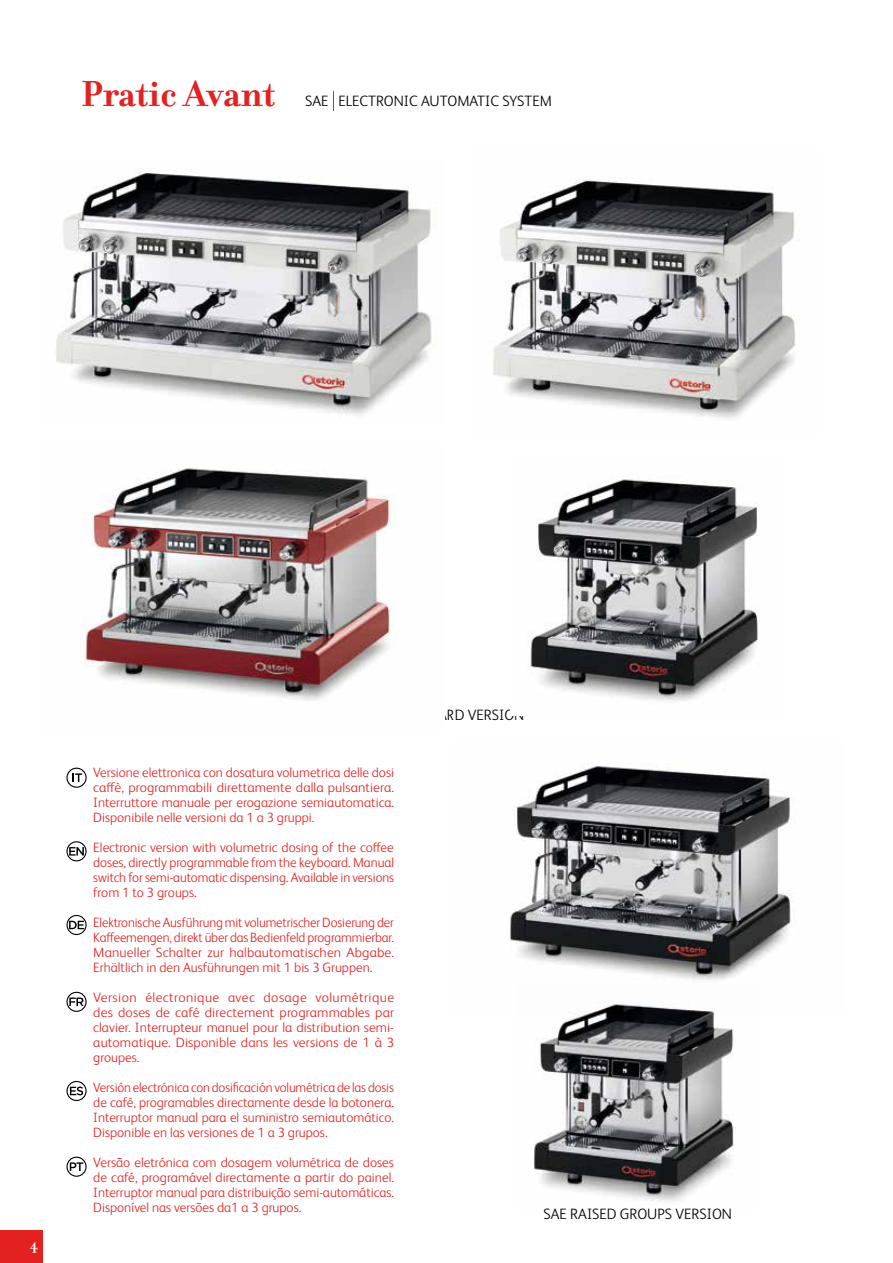
<style>
.page{position:relative;width:893px;height:1263px;background:#fff}
.page>*{position:absolute;margin:0;border:0;box-sizing:border-box;transform-origin:0 0}
.t1{font:700 39px "Filosofia";color:#e32120}
.t2{font:300 15px "FS Albert Pro";color:#000}
.t3{font:700 15px "Filosofia";color:#fff}
.t4{font:300 13.5px/15px "FS Albert Pro";color:#e32120;text-align:justify}
</style>
<div class="page">
<div style="left:0;top:1231px;width:43px;height:32px;background:#e32120"></div>
<svg style="left:72px;top:773px;width:10px;height:9px"></svg>
<div style="left:66px;top:768px;width:21px;height:20px;border:1px solid #000;border-radius:50%"></div>
<svg style="left:69px;top:921px;width:15px;height:8px"></svg>
<div style="left:66px;top:915px;width:21px;height:20px;border:1px solid #000;border-radius:50%"></div>
<svg style="left:70px;top:1086px;width:13px;height:9px"></svg>
<div style="left:66px;top:1081px;width:21px;height:20px;border:1px solid #000;border-radius:50%"></div>
<svg style="left:69px;top:847px;width:15px;height:8px"></svg>
<div style="left:66px;top:841px;width:21px;height:20px;border:1px solid #000;border-radius:50%"></div>
<svg style="left:69px;top:997px;width:15px;height:9px"></svg>
<div style="left:66px;top:992px;width:21px;height:20px;border:1px solid #000;border-radius:50%"></div>
<svg style="left:70px;top:1162px;width:13px;height:9px"></svg>
<div style="left:66px;top:1156px;width:21px;height:21px;border:1px solid #000;border-radius:50%"></div>
<svg style="left:333px;top:91px;width:1px;height:20px"></svg>
<img style="left:510px;top:766px;width:285px;height:214px">
<img style="left:534px;top:1004px;width:200px;height:198px">
<img style="left:493px;top:180px;width:303px;height:239px">
<img style="left:56px;top:171px;width:376px;height:244px">
<img style="left:83px;top:468px;width:313px;height:233px">
<img style="left:530px;top:479px;width:230px;height:222px">
<h1 class="t1" style="left:81px;top:70px;width:196px">Pratic Avant</h1>
<p class="t2" style="left:305px;top:91px;width:248px">SAE ELECTRONIC AUTOMATIC SYSTEM</p>
<p class="t3" style="left:30px;top:1235px;width:10px">4</p>
<p class="t2" style="left:369px;top:705px;width:157px">SAE STANDARD VERSION</p>
<p class="t4" style="left:93px;top:764px;width:302px">Versione elettronica con dosatura volumetrica delle dosi caffè, programmabili direttamente dalla pulsantiera.<br>Interruttore manuale per erogazione semiautomatica.<br>Disponibile nelle versioni da 1 a 3 gruppi.</p>
<p class="t4" style="left:93px;top:839px;width:302px">Electronic version with volumetric dosing of the coffee doses, directly programmable from the keyboard. Manual switch for semi-automatic dispensing. Available in versions from 1 to 3 groups.</p>
<p class="t4" style="left:93px;top:914px;width:302px">Elektronische Ausführung mit volumetrischer Dosierung der Kaffeemengen, direkt über das Bedienfeld programmierbar.<br>Manueller Schalter zur halbautomatischen Abgabe.<br>Erhältlich in den Ausführungen mit 1 bis 3 Gruppen.</p>
<p class="t4" style="left:93px;top:989px;width:302px">Version électronique avec dosage volumétrique des doses de café directement programmables par clavier. Interrupteur manuel pour la distribution semi&shy;automatique. Disponible dans les versions de 1 à 3 groupes.</p>
<p class="t4" style="left:93px;top:1079px;width:302px">Versión electrónica con dosificación volumétrica de las dosis de café, programables directamente desde la botonera.<br>Interruptor manual para el suministro semiautomático.<br>Disponible en las versiones de 1 a 3 grupos.</p>
<p class="t4" style="left:93px;top:1154px;width:302px">Versão eletrónica com dosagem volumétrica de doses de café, programável directamente a partir do painel.<br>Interruptor manual para distribuição semi-automáticas.<br>Disponível nas versões da1 a 3 grupos.</p>
<p class="t2" style="left:544px;top:1204px;width:190px">SAE RAISED GROUPS VERSION</p>
</div>
